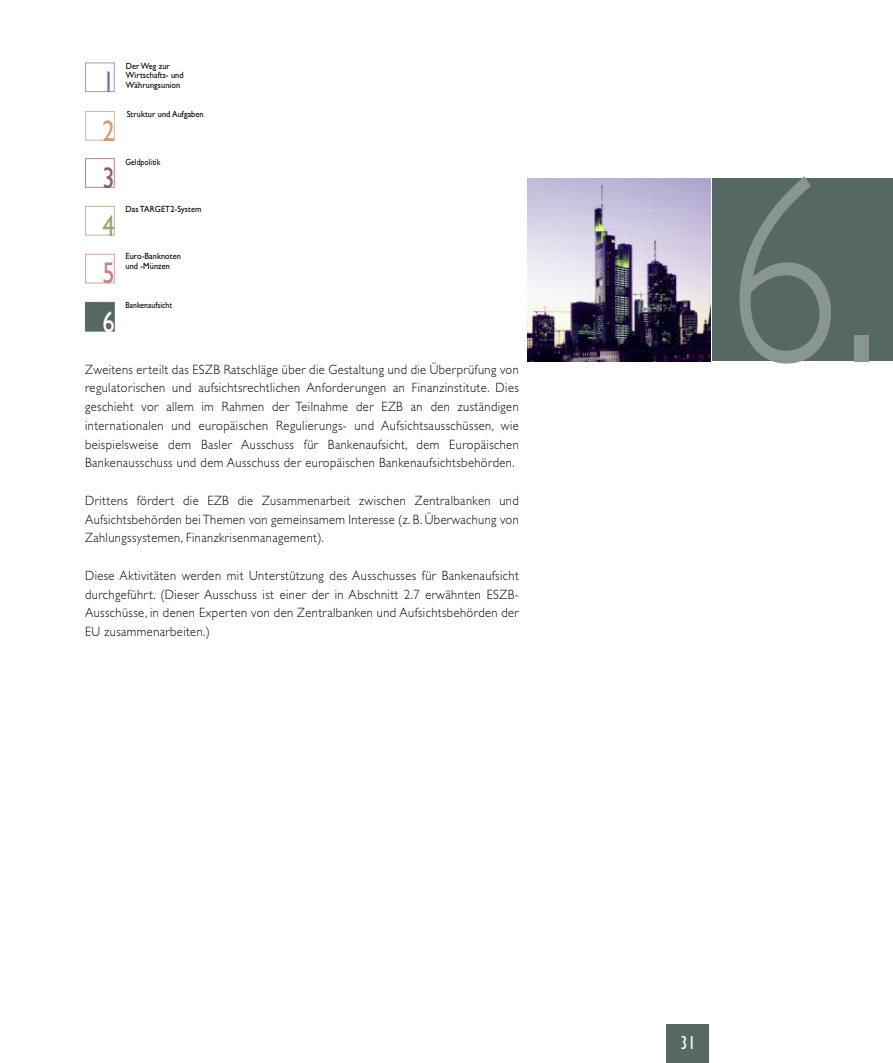
<style>
.page{position:relative;width:893px;height:1063px;background:#fff}
.page>*{position:absolute;margin:0;border:0;box-sizing:border-box;transform-origin:0 0}
.t1{font:300 267.75px "Gill Sans";color:#889592;scale:.85 1}
.t2{font:30px "Gill Sans";color:#cd9d76;scale:.82 1}
.t3{font:30px "Gill Sans";color:#8071b6;scale:.82 1}
.t4{font:30px "Gill Sans";color:#955e6a;scale:.82 1}
.t5{font:30px "Gill Sans";color:#96a86f;scale:.82 1}
.t6{font:30px "Gill Sans";color:#c78083;scale:.82 1}
.t7{font:30px "Gill Sans";color:#fff;scale:.82 1}
.t8{font:condensed 19.5px "Gill Sans";color:#fff;scale:.95 1}
.t9{font:300 13.5px/18.8px "Gill Sans";letter-spacing:.035em;color:#000;text-align:justify;scale:.92 1}
.t10{font:9px/9.8px "Gill Sans";letter-spacing:.01em;color:#000;scale:.92 1}
.t11{font:9px "Gill Sans";letter-spacing:.01em;color:#000;scale:.85 1}
</style>
<div class="page">
<div style="left:666px;top:1025px;width:43px;height:38px;background:#556863"></div>
<div style="left:85px;top:111px;width:30px;height:30px;border:1px solid #dcb99d"></div>
<div style="left:85px;top:62px;width:30px;height:30px;border:1px solid #a49acb"></div>
<div style="left:85px;top:158px;width:30px;height:30px;border:1px solid #b38c94"></div>
<div style="left:85px;top:206px;width:30px;height:30px;border:1px solid #b4c198"></div>
<div style="left:85px;top:254px;width:30px;height:29px;border:1px solid #d7a4a6"></div>
<div style="left:86px;top:303px;width:28px;height:28px;background:#556863"></div>
<div style="left:85px;top:302px;width:30px;height:30px;border:1px solid #556863"></div>
<img style="left:527px;top:178px;width:183px;height:183px">
<div style="left:712px;top:178px;width:181px;height:183px;background:#556863"></div>
<h2 class="t3" style="left:103px;top:64px;width:16px">1</h2>
<h2 class="t2" style="left:103px;top:113px;width:16px">2</h2>
<h2 class="t4" style="left:103px;top:160px;width:16px">3</h2>
<h2 class="t5" style="left:103px;top:208px;width:16px">4</h2>
<h2 class="t6" style="left:103px;top:255px;width:16px">5</h2>
<h2 class="t7" style="left:103px;top:304px;width:16px">6</h2>
<p class="t10" style="left:126px;top:61px;width:64px">Der Weg zur<br>Wirtschafts- und<br>Währungsunion</p>
<p class="t10" style="left:127px;top:109px;width:85px">Struktur und Aufgaben</p>
<p class="t11" style="left:125px;top:157px;width:43px">Geldpolitik</p>
<p class="t10" style="left:125px;top:204px;width:84px">Das TARGET2-System</p>
<p class="t10" style="left:125px;top:251px;width:62px">Euro-Banknoten und -Münzen</p>
<p class="t11" style="left:125px;top:299px;width:56px">Bankenaufsicht</p>
<p class="t9" style="left:85px;top:359px;width:473px">Zweitens erteilt das ESZB Ratschläge über die Gestaltung und die Überprüfung von regulatorischen und aufsichtsrechtlichen Anforderungen an Finanzinstitute. Dies geschieht vor allem im Rahmen der Teilnahme der EZB an den zuständigen internationalen und europäischen Regulierungs- und Aufsichtsausschüssen, wie beispielsweise dem Basler Ausschuss für Bankenaufsicht, dem Europäischen Bankenausschuss und dem Ausschuss der europäischen Bankenaufsichtsbehörden.</p>
<p class="t9" style="left:85px;top:491px;width:473px">Drittens fördert die EZB die Zusammenarbeit zwischen Zentralbanken und Aufsichtsbehörden bei Themen von gemeinsamem Interesse (z. B. Überwachung von Zahlungssystemen, Finanzkrisenmanagement).</p>
<p class="t9" style="left:85px;top:566px;width:473px">Diese Aktivitäten werden mit Unterstützung des Ausschusses für Bankenaufsicht durchgeführt. (Dieser Ausschuss ist einer der in Abschnitt 2.7 erwähnten ESZB-Ausschüsse, in denen Experten von den Zentralbanken und Aufsichtsbehörden der EU zusammenarbeiten.)</p>
<h1 class="t1" style="left:726px;top:112px;width:185px">6.</h1>
<h3 class="t8" style="left:681px;top:1035px;width:17px">31</h3>
</div>
